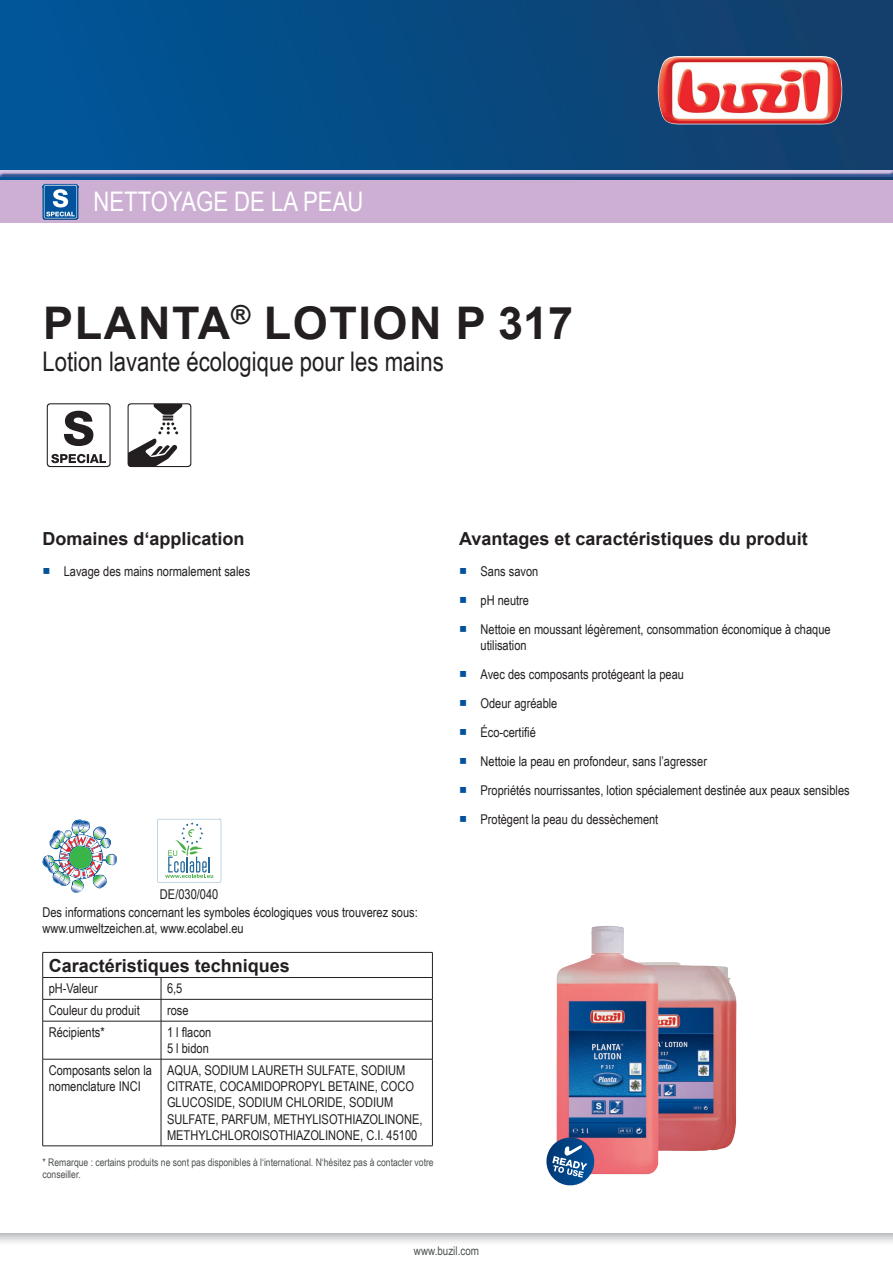
<style>
.page{position:relative;width:893px;height:1263px;background:#fff}
.page>*{position:absolute;margin:0;border:0;box-sizing:border-box;transform-origin:0 0}
.t1{font:700 45px "Arial";letter-spacing:.035em;color:#231f20}
.t2{font:27px "Arial Narrow";color:#231f20}
.t3{font:27px "Arial Narrow";color:#fff}
.t4{font:700 18px "Arial";color:#231f20}
.t5{font:13.5px/16.2px "Arial Narrow";color:#231f20}
.t6{font:12px "Arial Narrow";color:#4e5151}
.t7{font:10.5px/11.7px "Arial Narrow";color:#4d5152}
.s1{font-family:"Arial Unicode MS";color:#01519b}
</style>
<div class="page">
<svg style="left:0;top:1233px;width:893px;height:10px"></svg>
<svg style="left:43px;top:819px;width:74px;height:74px"></svg>
<svg style="left:157px;top:819px;width:64px;height:64px"></svg>
<hr style="left:43px;top:952px;width:118px;height:1px;background:#231f20">
<hr style="left:161px;top:952px;width:272px;height:1px;background:#231f20">
<hr style="left:43px;top:977px;width:118px;height:1px;background:#231f20">
<hr style="left:161px;top:977px;width:272px;height:1px;background:#231f20">
<hr style="left:43px;top:999px;width:118px;height:1px;background:#231f20">
<svg style="left:42px;top:952px;width:1px;height:69px"></svg>
<hr style="left:161px;top:999px;width:272px;height:1px;background:#231f20">
<svg style="left:161px;top:978px;width:1px;height:43px"></svg>
<svg style="left:432px;top:952px;width:1px;height:69px"></svg>
<hr style="left:43px;top:1021px;width:118px;height:1px;background:#231f20">
<hr style="left:42px;top:1021px;width:1px;height:38px;background:#231f20">
<hr style="left:161px;top:1021px;width:272px;height:1px;background:#231f20">
<hr style="left:161px;top:1021px;width:1px;height:38px;background:#231f20">
<hr style="left:432px;top:1021px;width:1px;height:38px;background:#231f20">
<hr style="left:43px;top:1059px;width:118px;height:1px;background:#231f20">
<hr style="left:42px;top:1059px;width:1px;height:87px;background:#231f20">
<hr style="left:161px;top:1059px;width:272px;height:1px;background:#231f20">
<hr style="left:161px;top:1059px;width:1px;height:87px;background:#231f20">
<hr style="left:432px;top:1059px;width:1px;height:87px;background:#231f20">
<hr style="left:43px;top:1145px;width:118px;height:1px;background:#231f20">
<hr style="left:161px;top:1145px;width:272px;height:1px;background:#231f20">
<img style="left:556px;top:926px;width:181px;height:249px">
<svg style="left:47px;top:403px;width:64px;height:64px"></svg>
<svg style="left:128px;top:403px;width:63px;height:64px"></svg>
<svg style="left:546px;top:1137px;width:51px;height:49px"></svg>
<div style="left:0;top:0;width:893px;height:180px;background:linear-gradient(to right,#00569a,#143e69)"></div>
<img style="left:658px;top:56px;width:184px;height:68px">
<div style="left:0;top:169px;width:893px;height:8px;background:#015599;opacity:.75"></div>
<div style="left:0;top:180px;width:893px;height:43px;background:#ccafd3"></div>
<img style="left:43px;top:184px;width:35px;height:36px">
<svg style="left:44px;top:185px;width:35px;height:33px"></svg>
<h2 class="t3" style="left:94px;top:182px;width:271px">NETTOYAGE DE LA PEAU</h2>
<h1 class="t1" style="left:43px;top:291px;width:531px">PLANTA<sup>®</sup> LOTION P 317</h1>
<h2 class="t2" style="left:43px;top:342px;width:403px">Lotion lavante écologique pour les mains</h2>
<h3 class="t4" style="left:43px;top:526px;width:204px">Domaines d‘application</h3>
<p class="t5" style="left:43px;top:562px;width:209px"><span class="s1">■</span> Lavage des mains normalement sales</p>
<p class="t5" style="left:43px;top:884px;width:377px;line-height:18.3px;text-indent:117px">DE/030/040<br>Des informations concernant les symboles écologiques vous trouverez sous:</p>
<p class="t5" style="left:43px;top:920px;width:203px">www.umweltzeichen.at, www.ecolabel.eu</p>
<h3 class="t4" style="left:49px;top:952px;width:243px">Caractéristiques techniques</h3>
<p class="t5" style="left:49px;top:980px;width:51px">pH-Valeur</p>
<p class="t5" style="left:167px;top:980px;width:17px">6,5</p>
<p class="t5" style="left:49px;top:1002px;width:93px">Couleur du produit</p>
<p class="t5" style="left:167px;top:1002px;width:23px">rose</p>
<p class="t5" style="left:49px;top:1024px;width:57px">Récipients*</p>
<p class="t5" style="left:167px;top:1024px;width:46px">1 l flacon<br>5 l bidon</p>
<p class="t5" style="left:49px;top:1062px;width:105px">Composants selon la nomenclature INCI</p>
<p class="t5" style="left:167px;top:1062px;width:257px">AQUA, SODIUM LAURETH SULFATE, SODIUM CITRATE, COCAMIDOPROPYL BETAINE, COCO GLUCOSIDE, SODIUM CHLORIDE, SODIUM SULFATE, PARFUM, METHYLISOTHIAZOLINONE, METHYLCHLOROISOTHIAZOLINONE, C.I. 45100</p>
<p class="t7" style="left:43px;top:1156px;width:393px">* Remarque : certains produits ne sont pas disponibles à l‘international. N‘hésitez pas à contacter votre conseiller.</p>
<h3 class="t4" style="left:459px;top:526px;width:350px">Avantages et caractéristiques du produit</h3>
<p class="t5" style="left:459px;top:562px;width:81px"><span class="s1">■</span> Sans savon</p>
<p class="t5" style="left:459px;top:591px;width:71px"><span class="s1">■</span> pH neutre</p>
<p class="t5" style="left:480px;top:620px;width:352px;text-indent:-21px"><span class="s1">■</span> Nettoie en moussant légèrement, consommation économique à chaque utilisation</p>
<p class="t5" style="left:459px;top:665px;width:226px"><span class="s1">■</span> Avec des composants protégeant la peau</p>
<p class="t5" style="left:459px;top:694px;width:100px"><span class="s1">■</span> Odeur agréable</p>
<p class="t5" style="left:459px;top:723px;width:78px"><span class="s1">■</span> Éco-certifié</p>
<p class="t5" style="left:459px;top:752px;width:249px"><span class="s1">■</span> Nettoie la peau en profondeur, sans l’agresser</p>
<p class="t5" style="left:459px;top:781px;width:392px"><span class="s1">■</span> Propriétés nourrissantes, lotion spécialement destinée aux peaux sensibles</p>
<p class="t5" style="left:459px;top:810px;width:201px"><span class="s1">■</span> Protègent la peau du dessèchement</p>
<p class="t6" style="left:414px;top:1242px;width:67px">www.buzil.com</p>
</div>
